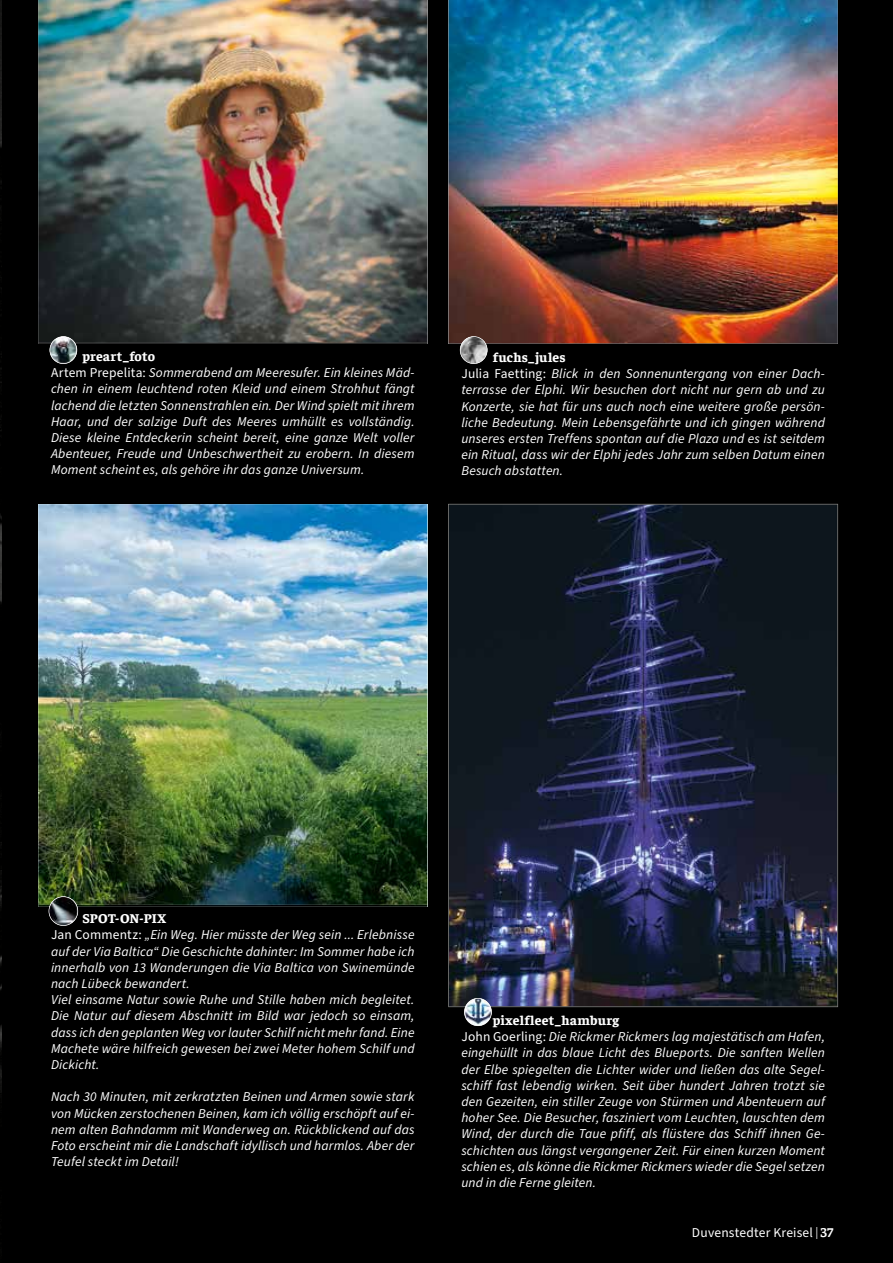
<style>
.page{position:relative;width:893px;height:1263px;background:#000}
.page>*{position:absolute;margin:0;border:0;box-sizing:border-box;transform-origin:0 0}
.t1{font:italic 13.5px/16.2px "Source Sans Pro";letter-spacing:.01em;color:#fff;text-align:justify}
.t2{font:800 13.5px "Faustina";letter-spacing:.02em;color:#fff}
.t3{font:13.5px "Source Sans Pro";letter-spacing:.015em;color:#fff}
.s1{font-style:normal}
.s2{font-size:12px}
.s3{font-family:"Faustina";font-weight:700}
</style>
<div class="page">
<img style="left:0;top:0;width:2px;height:1093px">
<img style="left:38px;top:0;width:389px;height:343px">
<img style="left:449px;top:0;width:389px;height:343px">
<svg style="left:448px;top:504px;width:390px;height:503px;background:#1e2439"></svg>
<img style="left:38px;top:504px;width:389px;height:401px">
<svg style="left:49px;top:896px;width:117px;height:30px"></svg>
<svg style="left:460px;top:336px;width:105px;height:28px"></svg>
<svg style="left:464px;top:998px;width:28px;height:28px"></svg>
<svg style="left:38px;top:343px;width:389px;height:10px"></svg>
<svg style="left:50px;top:336px;width:110px;height:28px"></svg>
<p class="t2" style="left:83px;top:347px;width:74px">preart_foto</p>
<p class="t1" style="left:51px;top:365px;width:365px"><span class="s1">Artem Prepelita:</span> Sommerabend am Meeresufer. Ein kleines Mäd&shy;chen in einem leuchtend roten Kleid und einem Strohhut fängt lachend die letzten Sonnenstrahlen ein. Der Wind spielt mit ihrem Haar, und der salzige Duft des Meeres umhüllt es vollständig.<br>Diese kleine Entdeckerin scheint bereit, eine ganze Welt voller Abenteuer, Freude und Unbeschwertheit zu erobern. In diesem Moment scheint es, als gehöre ihr das ganze Universum.</p>
<p class="t2" style="left:493px;top:348px;width:74px">fuchs_jules</p>
<p class="t1" style="left:461px;top:366px;width:365px"><span class="s1">Julia Faetting:</span> Blick in den Sonnenuntergang von einer Dach&shy;terrasse der Elphi. Wir besuchen dort nicht nur gern ab und zu Konzerte, sie hat für uns auch noch eine weitere große persön&shy;liche Bedeutung. Mein Lebensgefährte und ich gingen während unseres ersten Treffens spontan auf die Plaza und es ist seitdem ein Ritual, dass wir der Elphi jedes Jahr zum selben Datum einen Besuch abstatten.</p>
<p class="t2" style="left:83px;top:909px;width:85px">SPOT-ON-PIX</p>
<p class="t1" style="left:51px;top:927px;width:365px;text-align:left"><span class="s1">Jan Commentz:</span> „Ein Weg. Hier müsste der Weg sein ... Erlebnisse auf der Via Baltica“ Die Geschichte dahinter: Im Sommer habe ich innerhalb von 13 Wanderungen die Via Baltica von Swinemünde nach Lübeck bewandert.<br>Viel einsame Natur sowie Ruhe und Stille haben mich begleitet.<br>Die Natur auf diesem Abschnitt im Bild war jedoch so einsam, dass ich den geplanten Weg vor lauter Schilf nicht mehr fand. Eine Machete wäre hilfreich gewesen bei zwei Meter hohem Schilf und Dickicht.</p>
<p class="t1" style="left:51px;top:1089px;width:365px">Nach 30 Minuten, mit zerkratzten Beinen und Armen sowie stark von Mücken zerstochenen Beinen, kam ich völlig erschöpft auf ei&shy;nem alten Bahndamm mit Wanderweg an. Rückblickend auf das Foto erscheint mir die Landschaft idyllisch und harmlos. Aber der Teufel steckt im Detail!</p>
<p class="t2" style="left:493px;top:1010px;width:128px">pixelfleet_hamburg</p>
<p class="t1" style="left:461px;top:1029px;width:365px"><span class="s1">John Goerling:</span> Die Rickmer Rickmers lag majestätisch am Hafen, eingehüllt in das blaue Licht des Blueports. Die sanften Wellen der Elbe spiegelten die Lichter wider und ließen das alte Segel&shy;schiff fast lebendig wirken. Seit über hundert Jahren trotzt sie den Gezeiten, ein stiller Zeuge von Stürmen und Abenteuern auf hoher See. Die Besucher, fasziniert vom Leuchten, lauschten dem Wind, der durch die Taue pfiff, als flüstere das Schiff ihnen Ge&shy;schichten aus längst vergangener Zeit. Für einen kurzen Moment schien es, als könne die Rickmer Rickmers wieder die Segel setzen und in die Ferne gleiten.</p>
<p class="t3" style="left:692px;top:1224px;width:143px">Duvenstedter Kreisel <span class="s2">|</span> <span class="s3">37</span></p>
</div>
